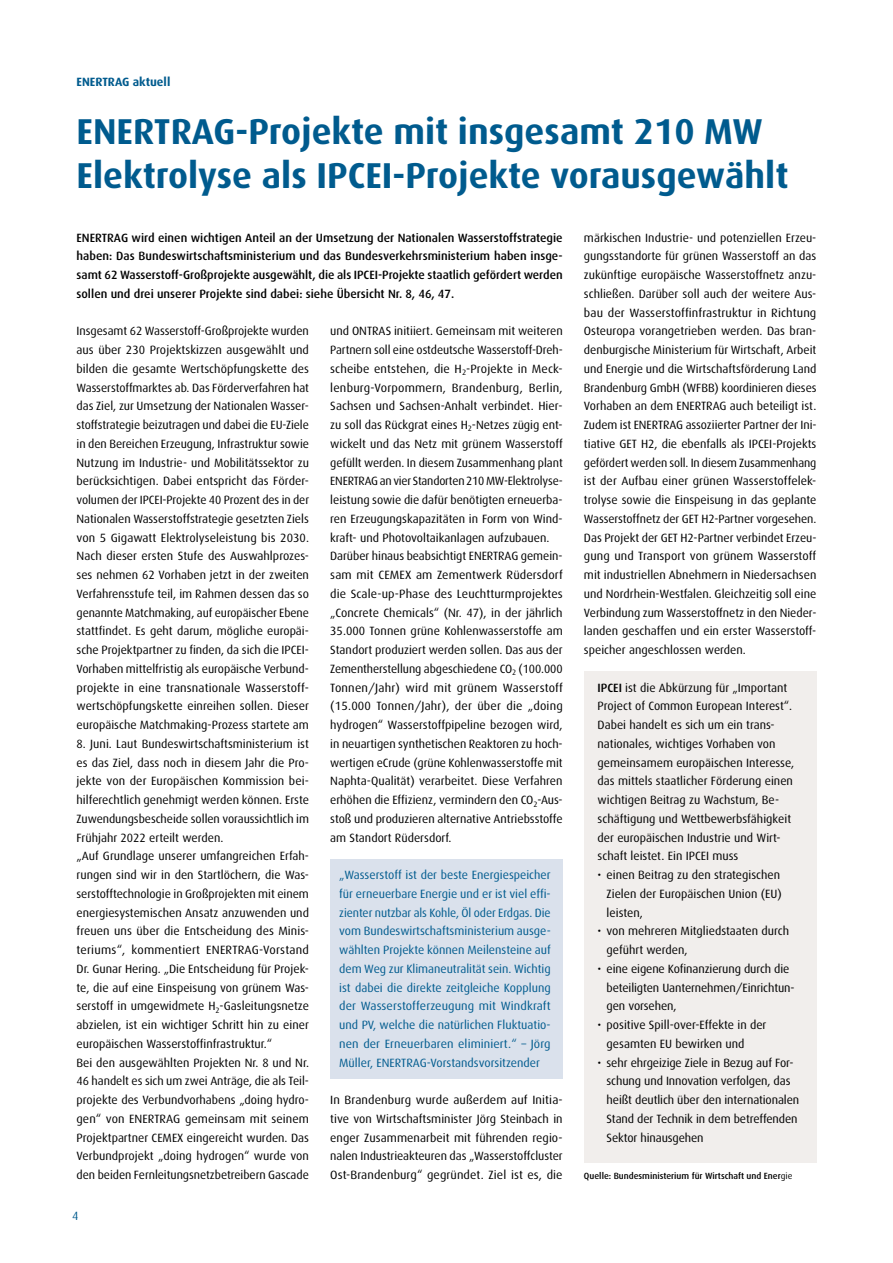
<style>
.page{position:relative;width:893px;height:1263px;background:#fff}
.page>*{position:absolute;margin:0;border:0;box-sizing:border-box;transform-origin:0 0}
.t1{font:700 36px/43.5px "Dax CE";color:#005b8e}
.t2{font:12px/18.8px "Dax CE";color:#000}
.t3{font:12px/18.8px "Dax CE";color:#005b8e;text-align:justify}
.t4{font:500 12px/18.8px "Dax CE";color:#000;text-align:justify}
.t5{font:700 12px "Dax CE";color:#005b8e}
.t6{font:500 9px "Dax CE";color:#000}
.s1{font-weight:500}
.s2{font-weight:400}
</style>
<div class="page">
<div style="left:330px;top:859px;width:233px;height:220px;background:#dae1ec"></div>
<div style="left:584px;top:671px;width:232px;height:492px;background:#f1eeec"></div>
<p class="t5" style="left:77px;top:74px;width:95px">ENERTRAG aktuell</p>
<h1 class="t1" style="left:77px;top:108px;width:713px">ENERTRAG-Projekte mit insgesamt 210 MW<br>Elektrolyse als IPCEI-Projekte vorausgewählt</h1>
<p class="t4" style="left:77px;top:228px;width:488px">ENERTRAG wird einen wichtigen Anteil an der Umsetzung der Nationalen Wasserstoffstrategie haben: Das Bundeswirtschaftsministerium und das Bundesverkehrsministerium haben insge&shy;samt 62 Wasserstoff-Großprojekte ausgewählt, die als IPCEI-Projekte staatlich gefördert werden sollen und drei unserer Projekte sind dabei: siehe Übersicht Nr. 8, 46, 47.</p>
<p class="t2" style="left:77px;top:321px;width:234px;text-align:justify">Insgesamt 62 Wasserstoff-Großprojekte wurden aus über 230 Projektskizzen ausgewählt und bilden die gesamte Wertschöpfungskette des Wasserstoffmarktes ab. Das Förderverfahren hat das Ziel, zur Umsetzung der Nationalen Wasser&shy;stoffstrategie beizutragen und dabei die EU-Ziele in den Bereichen Erzeugung, Infrastruktur sowie Nutzung im Industrie- und Mobilitätssektor zu berücksichtigen. Dabei entspricht das Förder&shy;volumen der IPCEI-Projekte 40 Prozent des in der Nationalen Wasserstoffstrategie gesetzten Ziels von 5 Gigawatt Elektrolyseleistung bis 2030.<br>Nach dieser ersten Stufe des Auswahlprozes&shy;ses nehmen 62 Vorhaben jetzt in der zweiten Verfahrensstufe teil, im Rahmen dessen das so genannte Matchmaking, auf europäischer Ebene stattfindet. Es geht darum, mögliche europäi&shy;sche Projektpartner zu finden, da sich die IPCEI-Vorhaben mittelfristig als europäische Verbund&shy;projekte in eine transnationale Wasserstoff&shy;wertschöpfungskette einreihen sollen. Dieser europäische Matchmaking-Prozess startete am</p>
<p class="t2" style="left:77px;top:734px;width:234px">8. Juni. Laut Bundeswirtschaftsministerium ist es das Ziel, dass noch in diesem Jahr die Pro&shy;jekte von der Europäischen Kommission bei&shy;hilferechtlich genehmigt werden können. Erste Zuwendungsbescheide sollen voraussichtlich im Frühjahr 2022 erteilt werden.<br>„Auf Grundlage unserer umfangreichen Erfah&shy;rungen sind wir in den Startlöchern, die Was&shy;serstofftechnologie in Großprojekten mit einem energiesystemischen Ansatz anzuwenden und freuen uns über die Entscheidung des Minis&shy;teriums“, kommentiert ENERTRAG-Vorstand Dr. Gunar Hering. „Die Entscheidung für Projek&shy;te, die auf eine Einspeisung von grünem Was&shy;serstoff in umgewidmete H<sub>2</sub>-Gasleitungsnetze abzielen, ist ein wichtiger Schritt hin zu einer europäischen Wasserstoffinfrastruktur.“<br>Bei den ausgewählten Projekten Nr. 8 und Nr.<br>46 handelt es sich um zwei Anträge, die als Teil&shy;projekte des Verbundvorhabens „doing hydro&shy;gen“ von ENERTRAG gemeinsam mit seinem Projektpartner CEMEX eingereicht wurden. Das Verbundprojekt „doing hydrogen“ wurde von den beiden Fernleitungsnetzbetreibern Gascade</p>
<p class="t3" style="left:72px;top:1206px;width:8px">4</p>
<p class="t2" style="left:330px;top:321px;width:234px">und ONTRAS initiiert. Gemeinsam mit weiteren Partnern soll eine ostdeutsche Wasserstoff-Dreh&shy;scheibe entstehen, die H<sub>2</sub>-Projekte in Meck&shy;lenburg-Vorpommern, Brandenburg, Berlin, Sachsen und Sachsen-Anhalt verbindet. Hier&shy;zu soll das Rückgrat eines H<sub>2</sub>-Netzes zügig ent&shy;wickelt und das Netz mit grünem Wasserstoff gefüllt werden. In diesem Zusammenhang plant ENERTRAG an vier Standorten 210 MW-Elektrolyse&shy;leistung sowie die dafür benötigten erneuerba&shy;ren Erzeugungskapazitäten in Form von Wind&shy;kraft- und Photovoltaikanlagen aufzubauen.<br>Darüber hinaus beabsichtigt ENERTRAG gemein&shy;sam mit CEMEX am Zementwerk Rüdersdorf die Scale-up-Phase des Leuchtturmprojektes „Concrete Chemicals“ (Nr. 47), in der jährlich 35.000 Tonnen grüne Kohlenwasserstoffe am Standort produziert werden sollen. Das aus der Zementherstellung abgeschiedene CO<sub>2</sub> (100.000<br>Tonnen/Jahr) wird mit grünem Wasserstoff (15.000 Tonnen/Jahr), der über die „doing hydrogen“ Wasserstoffpipeline bezogen wird, in neuartigen synthetischen Reaktoren zu hoch&shy;wertigen eCrude (grüne Kohlenwasserstoffe mit Naphta-Qualität) verarbeitet. Diese Verfahren erhöhen die Effizienz, vermindern den CO<sub>2</sub>-Aus&shy;stoß und produzieren alternative Antriebsstoffe am Standort Rüdersdorf.</p>
<p class="t3" style="left:339px;top:865px;width:213px">„Wasserstoff ist der beste Energiespeicher für erneuerbare Energie und er ist viel effi&shy;zienter nutzbar als Kohle, Öl oder Erdgas. Die vom Bundeswirtschaftsministerium ausge&shy;wählten Projekte können Meilensteine auf dem Weg zur Klimaneutralität sein. Wichtig ist dabei die direkte zeitgleiche Kopplung der Wasserstofferzeugung mit Windkraft und PV, welche die natürlichen Fluktuatio&shy;nen der Erneuerbaren eliminiert.“ – Jörg Müller, ENERTRAG-Vorstandsvorsitzender</p>
<p class="t2" style="left:330px;top:1090px;width:234px;text-align:justify">In Brandenburg wurde außerdem auf Initia&shy;tive von Wirtschaftsminister Jörg Steinbach in enger Zusammenarbeit mit führenden regio&shy;nalen Industrieakteuren das „Wasserstoffcluster Ost-Brandenburg“ gegründet. Ziel ist es, die</p>
<p class="t2" style="left:584px;top:228px;width:234px;text-align:justify">märkischen Industrie- und potenziellen Erzeu&shy;gungsstandorte für grünen Wasserstoff an das zukünftige europäische Wasserstoffnetz anzu&shy;schließen. Darüber soll auch der weitere Aus&shy;bau der Wasserstoffinfrastruktur in Richtung Osteuropa vorangetrieben werden. Das bran&shy;denburgische Ministerium für Wirtschaft, Arbeit und Energie und die Wirtschaftsförderung Land Brandenburg GmbH (WFBB) koordinieren dieses Vorhaben an dem ENERTRAG auch beteiligt ist.<br>Zudem ist ENERTRAG assoziierter Partner der Ini&shy;tiative GET H2, die ebenfalls als IPCEI-Projekts gefördert werden soll. In diesem Zusammenhang ist der Aufbau einer grünen Wasserstoffelek&shy;trolyse sowie die Einspeisung in das geplante Wasserstoffnetz der GET H2-Partner vorgesehen.<br>Das Projekt der GET H2-Partner verbindet Erzeu&shy;gung und Transport von grünem Wasserstoff mit industriellen Abnehmern in Niedersachsen und Nordrhein-Westfalen. Gleichzeitig soll eine Verbindung zum Wasserstoffnetz in den Nieder&shy;landen geschaffen und ein erster Wasserstoff&shy;speicher angeschlossen werden.</p>
<p class="t2" style="left:598px;top:678px;width:198px"><span class="s1">IPCEI</span> ist die Abkürzung für „Important Project of Common European Interest“.<br>Dabei handelt es sich um ein trans&shy;nationales, wichtiges Vorhaben von gemeinsamem europäischen Interesse, das mittels staatlicher Förderung einen wichtigen Beitrag zu Wachstum, Be&shy;schäftigung und Wettbewerbsfähigkeit der europäischen Industrie und Wirt&shy;schaft leistet. Ein IPCEI muss</p>
<p class="t2" style="left:607px;top:865px;width:177px;text-indent:-9px">• einen Beitrag zu den strategischen<br>Zielen der Europäischen Union (EU) leisten,</p>
<p class="t2" style="left:607px;top:921px;width:184px;text-indent:-9px">• von mehreren Mitgliedstaaten durch geführt werden,</p>
<p class="t2" style="left:607px;top:959px;width:190px;text-indent:-9px">• eine eigene Kofinanzierung durch die beteiligten Uanternehmen/Einrichtun&shy;gen vorsehen,</p>
<p class="t2" style="left:607px;top:1015px;width:161px;text-indent:-9px">• positive Spill-over-Effekte in der gesamten EU bewirken und</p>
<p class="t2" style="left:607px;top:1052px;width:194px;text-indent:-9px">• sehr ehrgeizige Ziele in Bezug auf For&shy;schung und Innovation verfolgen, das heißt deutlich über den internationalen Stand der Technik in dem betreffenden Sektor hinausgehen</p>
<p class="t6" style="left:584px;top:1170px;width:210px">Quelle: Bundesministerium für Wirtschaft und Ener<span class="s2">gie</span></p>
</div>
